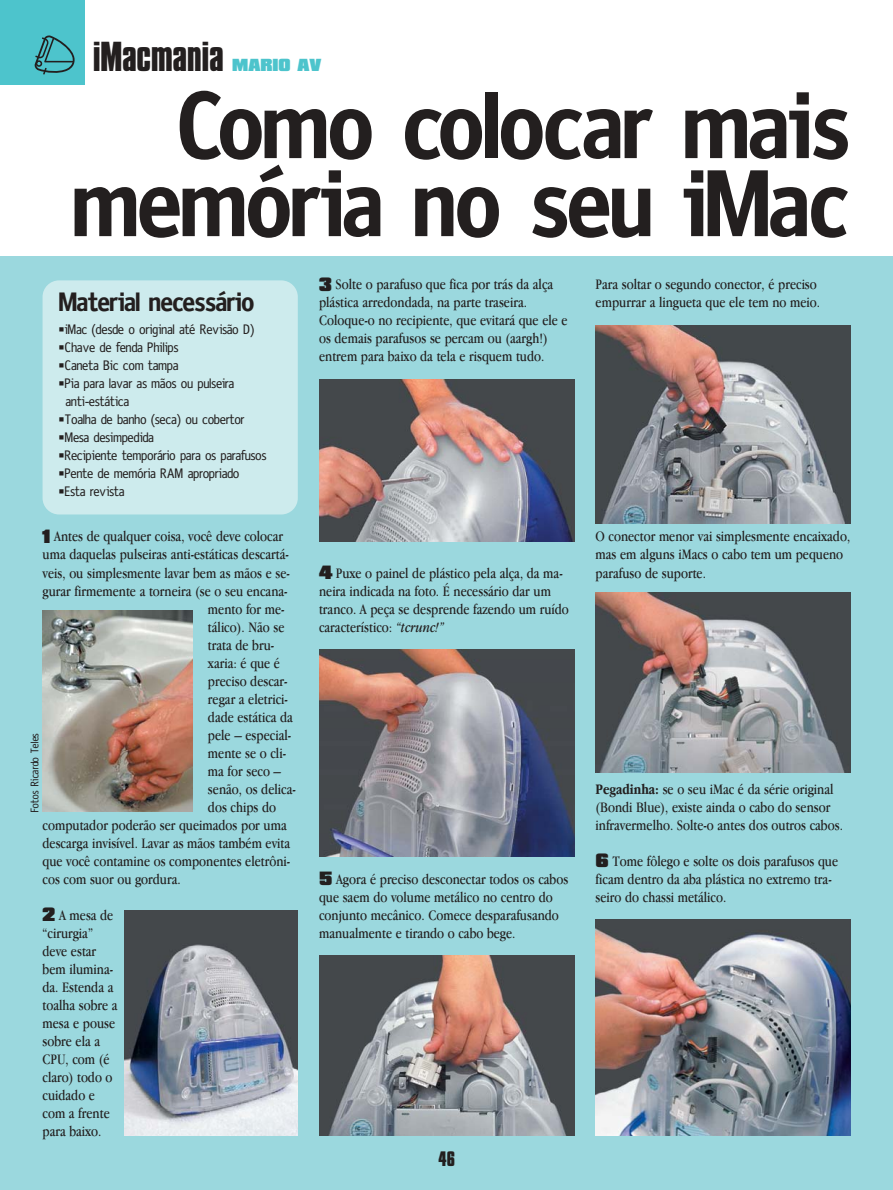
<style>
.page{position:relative;width:893px;height:1190px;background:#fff}
.page>*{position:absolute;margin:0;border:0;box-sizing:border-box;transform-origin:0 0}
.t1{font:700 96px/78px "Oficina";color:#231f1f;text-align:right}
.t2{font:700 36px "Compacta BT";letter-spacing:-.015em;color:#231f1f}
.t3{font:700 27px "Oficina";color:#231f1f}
.t4{font:700 18px "Compacta BT";color:#231f1f}
.t5{font:15px/18px "Macmania Garamond Normal";color:#231f1f}
.t6{font:900 15px "Compacta BT";color:#4dc4cc}
.t7{font:13.95px/18px "Oficina";color:#231f1f}
.t8{font:11.25px "Oficina";color:#231f1f}
.s1{font-family:"Compacta BT";font-weight:900;font-size:16.5px}
.s2{font-style:italic}
.s3{font-family:"Macmania Garamond";font-weight:700}
</style>
<div class="page">
<div style="left:0;top:257px;width:892px;height:933px;background:#9bd8de"></div>
<div style="left:0;top:0;width:85px;height:85px;background:#4dc4cc"></div>
<svg style="left:34px;top:35px;width:41px;height:40px"></svg>
<div style="left:43px;top:280px;width:255px;height:234px;background:#cdebed;border-radius:16px"></div>
<img style="left:43px;top:610px;width:150px;height:201px">
<img style="left:125px;top:910px;width:173px;height:225px">
<img style="left:319px;top:379px;width:255px;height:162px">
<img style="left:319px;top:649px;width:255px;height:207px">
<img style="left:319px;top:955px;width:255px;height:180px">
<img style="left:595px;top:325px;width:255px;height:198px">
<img style="left:595px;top:592px;width:255px;height:180px">
<img style="left:595px;top:919px;width:255px;height:216px">
<h2 class="t2" style="left:93px;top:41px;width:133px">iMacmania</h2>
<p class="t6" style="left:232px;top:59px;width:91px">MARIO AV</p>
<h1 class="t1" style="left:75px;top:95px;width:777px">Como colocar mais memória no seu iMac</h1>
<h3 class="t3" style="left:59px;top:292px;width:197px">Material necessário</h3>
<p class="t7" style="left:59px;top:322px;width:197px">•iMac (desde o original até Revisão D)</p>
<p class="t7" style="left:59px;top:340px;width:121px">•Chave de fenda Philips</p>
<p class="t7" style="left:59px;top:358px;width:121px">•Caneta Bic com tampa</p>
<p class="t7" style="left:66px;top:376px;width:170px;text-indent:-7px">•Pia para lavar as mãos ou pulseira anti-estática</p>
<p class="t7" style="left:59px;top:412px;width:187px">•Toalha de banho (seca) ou cobertor</p>
<p class="t7" style="left:59px;top:430px;width:96px">•Mesa desimpedida</p>
<p class="t7" style="left:59px;top:448px;width:209px">•Recipiente temporário para os parafusos</p>
<p class="t7" style="left:59px;top:466px;width:182px">•Pente de memória RAM apropriado</p>
<p class="t7" style="left:59px;top:484px;width:67px">•Esta revista</p>
<p class="t5" style="left:43px;top:529px;width:242px"><span class="s1">1</span> Antes de qualquer coisa, você deve colocar</p>
<p class="t5" style="left:43px;top:547px;width:248px">uma daquelas pulseiras anti-estáticas descartá-</p>
<p class="t5" style="left:43px;top:565px;width:249px">veis, ou simplesmente lavar bem as mãos e se-</p>
<p class="t5" style="left:43px;top:583px;width:246px">gurar firmemente a torneira (se o seu encana-</p>
<p class="t5" style="left:208px;top:601px;width:78px">mento for me-</p>
<p class="t5" style="left:208px;top:619px;width:78px">tálico). Não se</p>
<p class="t5" style="left:208px;top:637px;width:68px">trata de bru-</p>
<p class="t5" style="left:208px;top:655px;width:74px">xaria: é que é</p>
<p class="t5" style="left:208px;top:673px;width:81px">preciso descar-</p>
<p class="t5" style="left:208px;top:691px;width:81px">regar a eletrici-</p>
<p class="t5" style="left:208px;top:709px;width:86px">dade estática da</p>
<p class="t5" style="left:208px;top:727px;width:85px">pele – especial-</p>
<p class="t5" style="left:208px;top:745px;width:80px">mente se o cli-</p>
<p class="t5" style="left:208px;top:763px;width:75px">ma for seco –</p>
<p class="t5" style="left:208px;top:781px;width:89px">senão, os delica-</p>
<p class="t5" style="left:208px;top:799px;width:70px">dos chips do</p>
<p class="t5" style="left:43px;top:817px;width:246px">computador poderão ser queimados por uma</p>
<p class="t5" style="left:43px;top:835px;width:249px">descarga invisível. Lavar as mãos também evita</p>
<p class="t5" style="left:43px;top:853px;width:249px">que você contamine os componentes eletrôni-</p>
<p class="t5" style="left:43px;top:871px;width:140px">cos com suor ou gordura.</p>
<p class="t5" style="left:43px;top:907px;width:77px"><span class="s1">2</span> A mesa de “cirurgia” deve estar bem ilumina&shy;da. Estenda a toalha sobre a mesa e pouse sobre ela a<br>CPU, com (é claro) todo o cuidado e com a frente para baixo.</p>
<p class="t8" style="left:31px;top:812px;width:81px;rotate:-90deg">Fotos Ricardo Teles</p>
<p class="t5" style="left:319px;top:277px;width:250px"><span class="s1">3</span> Solte o parafuso que fica por trás da alça plástica arredondada, na parte traseira.<br>Coloque-o no recipiente, que evitará que ele e os demais parafusos se percam ou (aargh!) entrem para baixo da tela e risquem tudo.</p>
<p class="t5" style="left:319px;top:565px;width:251px"><span class="s1">4</span> Puxe o painel de plástico pela alça, da ma&shy;neira indicada na foto. É necessário dar um tranco. A peça se desprende fazendo um ruído característico: <span class="s2">“tcrunc!”</span></p>
<p class="t5" style="left:319px;top:871px;width:251px"><span class="s1">5</span> Agora é preciso desconectar todos os cabos que saem do volume metálico no centro do conjunto mecânico. Comece desparafusando manualmente e tirando o cabo bege.</p>
<p class="t4" style="left:438px;top:1150px;width:18px">46</p>
<p class="t5" style="left:595px;top:277px;width:226px">Para soltar o segundo conector, é preciso empurrar a lingueta que ele tem no meio.</p>
<p class="t5" style="left:595px;top:529px;width:256px">O conector menor vai simplesmente encaixado, mas em alguns iMacs o cabo tem um pequeno parafuso de suporte.</p>
<p class="t5" style="left:595px;top:781px;width:249px"><span class="s3">Pegadinha:</span> se o seu iMac é da série original (Bondi Blue), existe ainda o cabo do sensor infravermelho. Solte-o antes dos outros cabos.</p>
<p class="t5" style="left:595px;top:853px;width:244px"><span class="s1">6</span> Tome fôlego e solte os dois parafusos que ficam dentro da aba plástica no extremo tra&shy;seiro do chassi metálico.</p>
</div>
